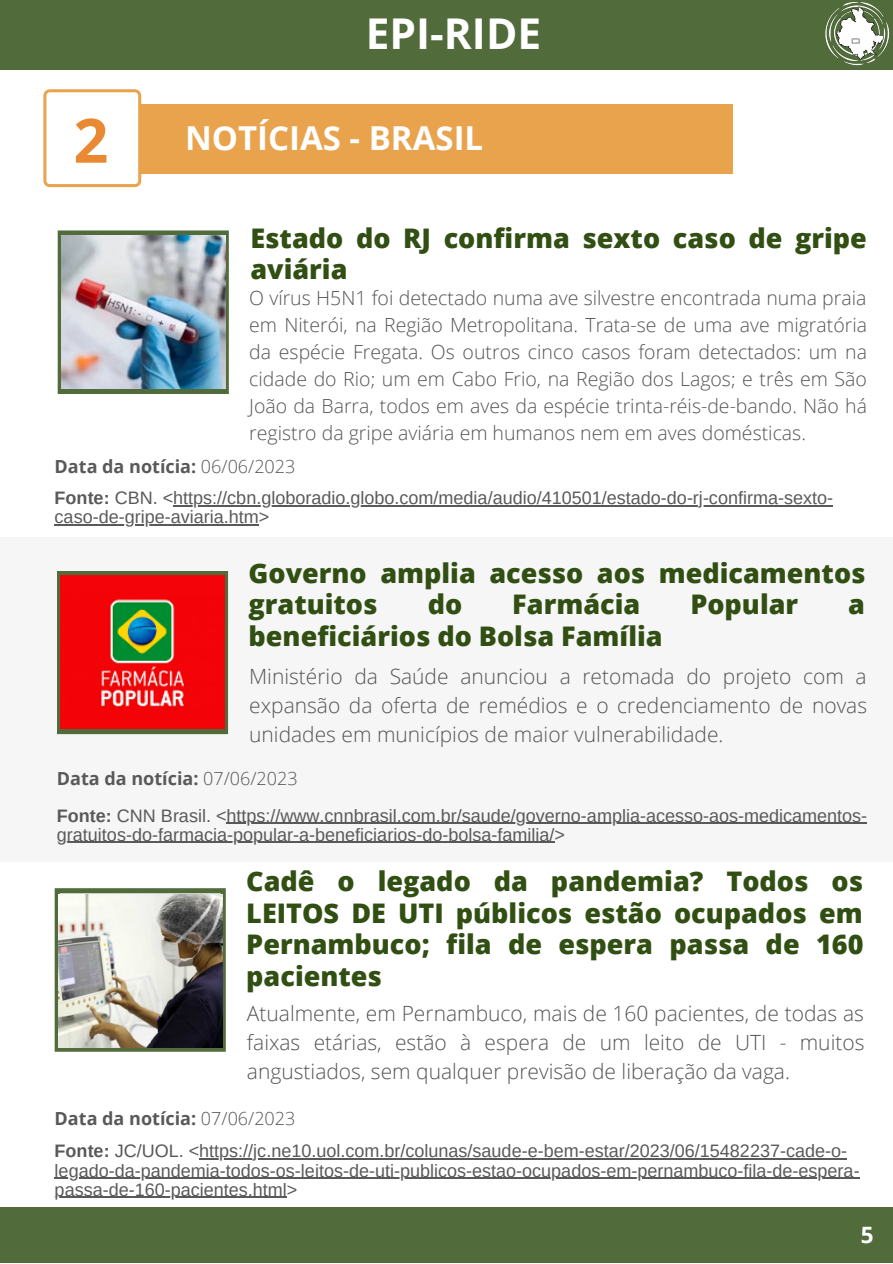
<style>
.page{position:relative;width:893px;height:1264px;background:#fff}
.page>*{position:absolute;margin:0;border:0;box-sizing:border-box;transform-origin:0 0}
.t1{font:700 61.2px "Open Sans";color:#ea8933}
.t2{font:700 42.45px "Open Sans";color:#fff}
.t3{font:700 33px "Open Sans";color:#fff}
.t4{font:800 27px/31.5px "Open Sans";color:#314f13}
.t5{font:700 22.5px "Open Sans";color:#fff}
.t6{font:300 21px/29.2px "Open Sans";color:#545454;text-align:justify}
.t7{font:300 19.5px/27px "Open Sans";color:#545454;text-align:justify}
.t8{font:18px/19px "Arimo";color:#595959}
.t9{font:700 18px "Open Sans";color:#595959}
.s1{font-weight:300}
.s2{font-weight:700}
</style>
<div class="page">
<div style="left:0;top:0;width:892px;height:69px;background:#516b3b"></div>
<div style="left:141px;top:105px;width:591px;height:69px;background:#e9a34d"></div>
<svg style="left:43px;top:89px;width:98px;height:98px"></svg>
<div style="left:0;top:1207px;width:892px;height:55px;background:#516b3b"></div>
<img style="left:825px;top:3px;width:65px;height:63px">
<svg style="left:58px;top:230px;width:171px;height:164px;background:#61774f"></svg>
<img style="left:61px;top:236px;width:164px;height:153px">
<div style="left:0;top:537px;width:892px;height:324px;background:#f6f6f6"></div>
<hr style="left:173px;top:505px;width:660px;height:1px;background:#595959">
<hr style="left:55px;top:524px;width:204px;height:1px;background:#595959">
<svg style="left:57px;top:571px;width:171px;height:163px;background:#635f35"></svg>
<img style="left:60px;top:576px;width:164px;height:153px">
<hr style="left:226px;top:822px;width:641px;height:1px;background:#595959">
<hr style="left:57px;top:841px;width:497px;height:2px;background:#595959">
<svg style="left:55px;top:888px;width:171px;height:163px;background:#5d724b"></svg>
<img style="left:58px;top:894px;width:164px;height:153px">
<hr style="left:199px;top:1158px;width:648px;height:1px;background:#595959">
<hr style="left:55px;top:1177px;width:804px;height:1px;background:#595959">
<hr style="left:55px;top:1196px;width:232px;height:1px;background:#595959">
<p class="t1" style="left:73px;top:97px;width:36px">2</p>
<p class="t2" style="left:366px;top:4px;width:177px">EPI-RIDE</p>
<p class="t3" style="left:185px;top:115px;width:299px">NOTÍCIAS - BRASIL</p>
<p class="t4" style="left:250px;top:222px;width:618px">Estado do RJ confirma sexto caso de gripe aviária</p>
<p class="t7" style="left:249px;top:284px;width:619px">O vírus H5N1 foi detectado numa ave silvestre encontrada numa praia em Niterói, na Região Metropolitana. Trata-se de uma ave migratória da espécie Fregata. Os outros cinco casos foram detectados: um na cidade do Rio; um em Cabo Frio, na Região dos Lagos; e três em São João da Barra, todos em aves da espécie trinta-réis-de-bando. Não há registro da gripe aviária em humanos nem em aves domésticas.</p>
<p class="t9" style="left:55px;top:453px;width:242px">Data da notícia: <span class="s1">06/06/2023</span></p>
<p class="t8" style="left:55px;top:488px;width:779px"><span class="s2">Fonte:</span> CBN. &lt;https://cbn.globoradio.globo.com/media/audio/410501/estado-do-rj-confirma-sexto&shy;caso-de-gripe-aviaria.htm&gt;</p>
<p class="t4" style="left:248px;top:556px;width:618px">Governo amplia acesso aos medicamentos gratuitos</p>
<p class="t4" style="left:427px;top:588px;width:36px">do</p>
<p class="t4" style="left:512px;top:588px;width:129px">Farmácia</p>
<p class="t4" style="left:690px;top:588px;width:109px">Popular</p>
<p class="t4" style="left:848px;top:588px;width:18px">a</p>
<p class="t4" style="left:248px;top:619px;width:415px">beneficiários do Bolsa Família</p>
<p class="t6" style="left:249px;top:661px;width:619px">Ministério da Saúde anunciou a retomada do projeto com a expansão da oferta de remédios e o credenciamento de novas unidades em municípios de maior vulnerabilidade.</p>
<p class="t9" style="left:57px;top:765px;width:242px">Data da notícia: <span class="s1">07/06/2023</span></p>
<p class="t8" style="left:57px;top:805px;width:811px"><span class="s2">Fonte:</span> CNN Brasil. &lt;https://www.cnnbrasil.com.br/saude/governo-amplia-acesso-aos-medicamentos&shy;gratuitos-do-farmacia-popular-a-beneficiarios-do-bolsa-familia/&gt;</p>
<p class="t4" style="left:246px;top:865px;width:618px;text-align:justify">Cadê o legado da pandemia? Todos os LEITOS DE UTI públicos estão ocupados em Pernambuco; fila de espera passa de 160 pacientes</p>
<p class="t6" style="left:247px;top:997px;width:619px">Atualmente, em Pernambuco, mais de 160 pacientes, de todas as faixas etárias, estão à espera de um leito de UTI - muitos angustiados, sem qualquer previsão de liberação da vaga.</p>
<p class="t9" style="left:55px;top:1105px;width:242px">Data da notícia: <span class="s1">07/06/2023</span></p>
<p class="t8" style="left:55px;top:1141px;width:806px"><span class="s2">Fonte:</span> JC/UOL. &lt;https://jc.ne10.uol.com.br/colunas/saude-e-bem-estar/2023/06/15482237-cade-o&shy;legado-da-pandemia-todos-os-leitos-de-uti-publicos-estao-ocupados-em-pernambuco-fila-de-espera&shy;passa-de-160-pacientes.html&gt;</p>
<p class="t5" style="left:866px;top:1217px;width:14px">4</p>
<p class="t5" style="left:860px;top:1218px;width:14px">5</p>
</div>
